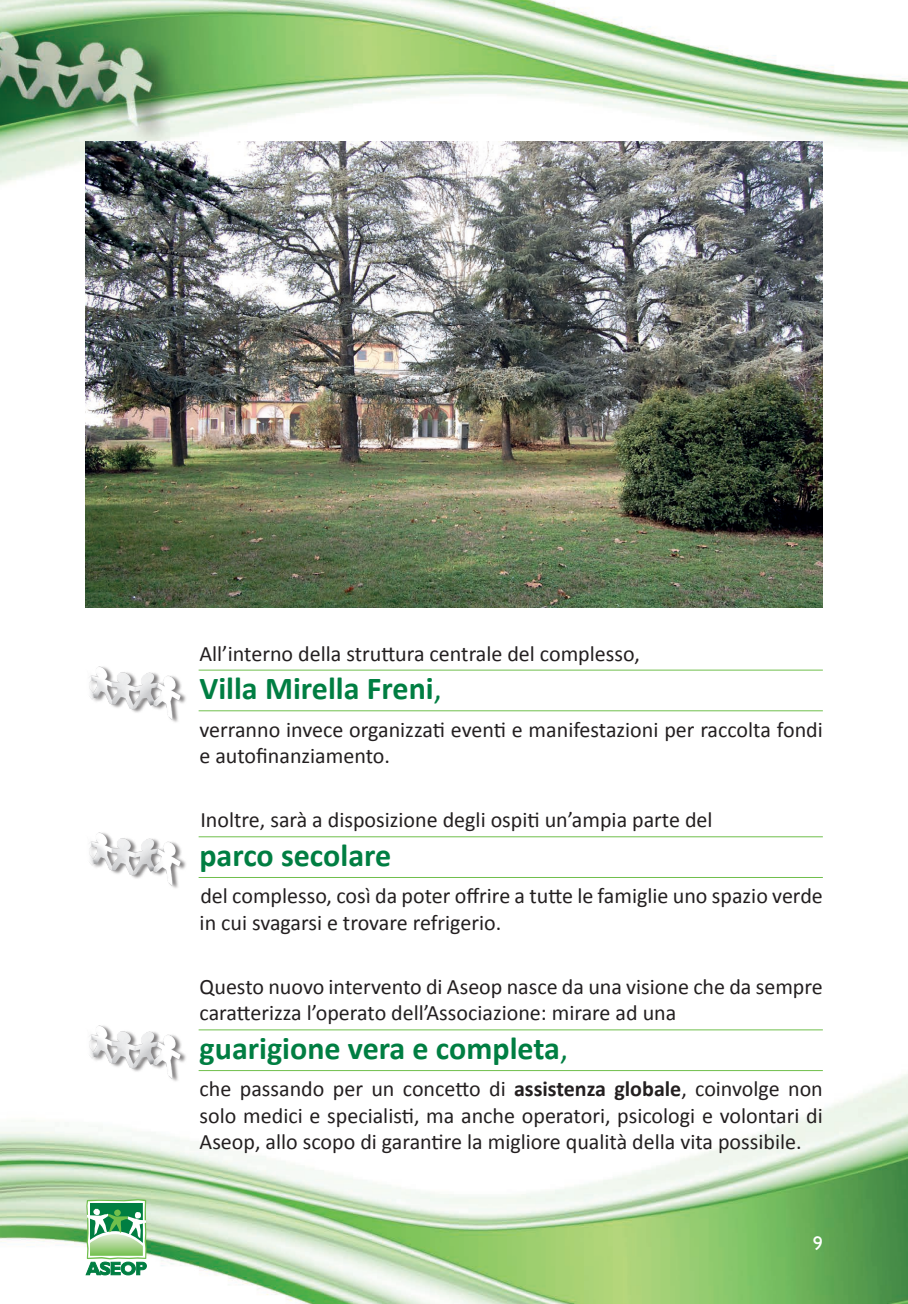
<style>
.page{position:relative;width:908px;height:1304px;background:#fff}
.page>*{position:absolute;margin:0;border:0;box-sizing:border-box;transform-origin:0 0}
.Normale__Web{font:700 32px "Calibri";color:#007e42}
.Normale__Web-2{font:22px/26.4px "Calibri";color:#231f20}
.t1{font:20px "Gill Sans Std";color:#fff}
.s1{font-weight:400}
.s2{font-weight:700}
</style>
<div class="page">
<img style="left:0;top:0;width:907px;height:1304px">
<svg style="left:85px;top:1199px;width:62px;height:77px"></svg>
<img style="left:85px;top:142px;width:737px;height:466px">
<hr style="left:198px;top:670px;width:624px;height:1px;background:#70bf4c">
<hr style="left:198px;top:710px;width:624px;height:1px;background:#70bf4c">
<hr style="left:198px;top:836px;width:624px;height:1px;background:#70bf4c">
<hr style="left:198px;top:877px;width:624px;height:1px;background:#70bf4c">
<hr style="left:198px;top:1029px;width:624px;height:1px;background:#70bf4c">
<hr style="left:198px;top:1070px;width:624px;height:1px;background:#70bf4c">
<img style="left:85px;top:829px;width:104px;height:61px">
<img style="left:85px;top:1021px;width:104px;height:61px">
<img style="left:85px;top:662px;width:104px;height:61px">
<p class="Normale__Web-2" style="left:199px;top:639px;width:441px">All’interno della struttura centrale del complesso,</p>
<p class="Normale__Web" style="left:199px;top:666px;width:244px">Villa Mirella Freni<span class="s1">,</span></p>
<p class="Normale__Web-2" style="left:199px;top:715px;width:624px">verranno invece organizzati eventi e manifestazioni per raccolta fondi e autofinanziamento.</p>
<p class="Normale__Web-2" style="left:200px;top:806px;width:513px">Inoltre, sarà a disposizione degli ospiti un’ampia parte del</p>
<p class="Normale__Web" style="left:199px;top:832px;width:193px">parco secolare</p>
<p class="Normale__Web-2" style="left:199px;top:882px;width:624px">del complesso, così da poter offrire a tutte le famiglie uno spazio verde in cui svagarsi e trovare refrigerio.</p>
<p class="Normale__Web-2" style="left:199px;top:972px;width:624px">Questo nuovo intervento di Aseop nasce da una visione che da sempre caratterizza l’operato dell’Associazione: mirare ad una</p>
<p class="Normale__Web" style="left:199px;top:1025px;width:370px">guarigione vera e completa<span class="s1">,</span></p>
<p class="Normale__Web-2" style="left:199px;top:1075px;width:624px;text-align:justify">che passando per un concetto di <span class="s2">assistenza globale</span>, coinvolge non solo medici e specialisti, ma anche operatori, psicologi e volontari di Aseop, allo scopo di garantire la migliore qualità della vita possibile.</p>
<p class="t1" style="left:812px;top:1231px;width:11px">9</p>
</div>
